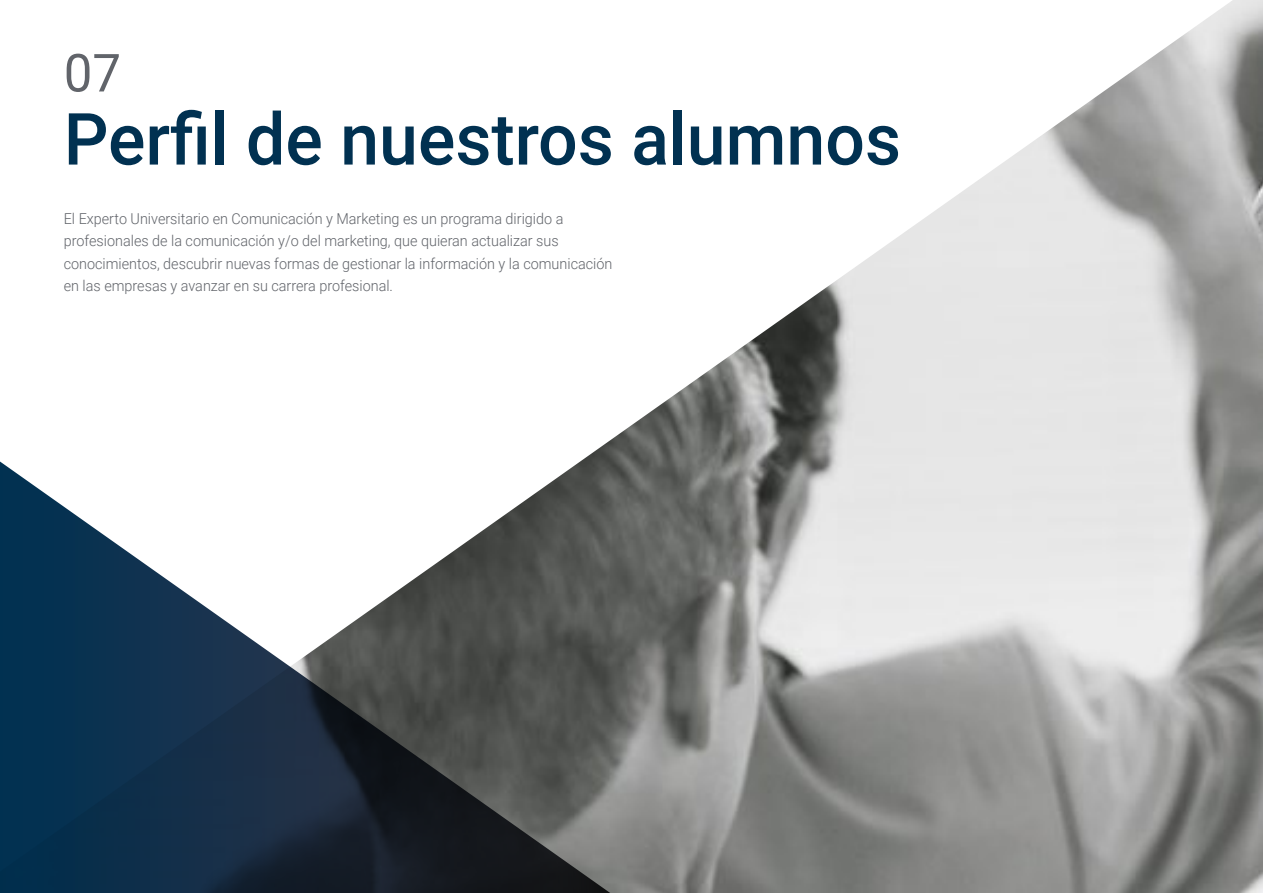
<style>
.page{position:relative;width:1263px;height:893px;background:#fff}
.page>*{position:absolute;margin:0;border:0;box-sizing:border-box;transform-origin:0 0}
.t1{font:500 72px "Roboto";color:#013151}
.t2{font:52.5px "Roboto";color:#61646a}
.t3{font:300 15px/22.5px "Roboto";color:#61646a;scale:.96 1}
</style>
<div class="page">
<img style="left:602px;top:0;width:661px;height:893px">
<svg style="left:0;top:446px;width:640px;height:447px"></svg>
<h2 class="t2" style="left:64px;top:36px;width:59px">07</h2>
<h1 class="t1" style="left:64px;top:89px;width:839px">Perfil de nuestros alumnos</h1>
<p class="t3" style="left:64px;top:207px;width:573px">El Experto Universitario en Comunicación y Marketing es un programa dirigido a profesionales de la comunicación y/o del marketing, que quieran actualizar sus conocimientos, descubrir nuevas formas de gestionar la información y la comunicación en las empresas y avanzar en su carrera profesional.</p>
</div>
